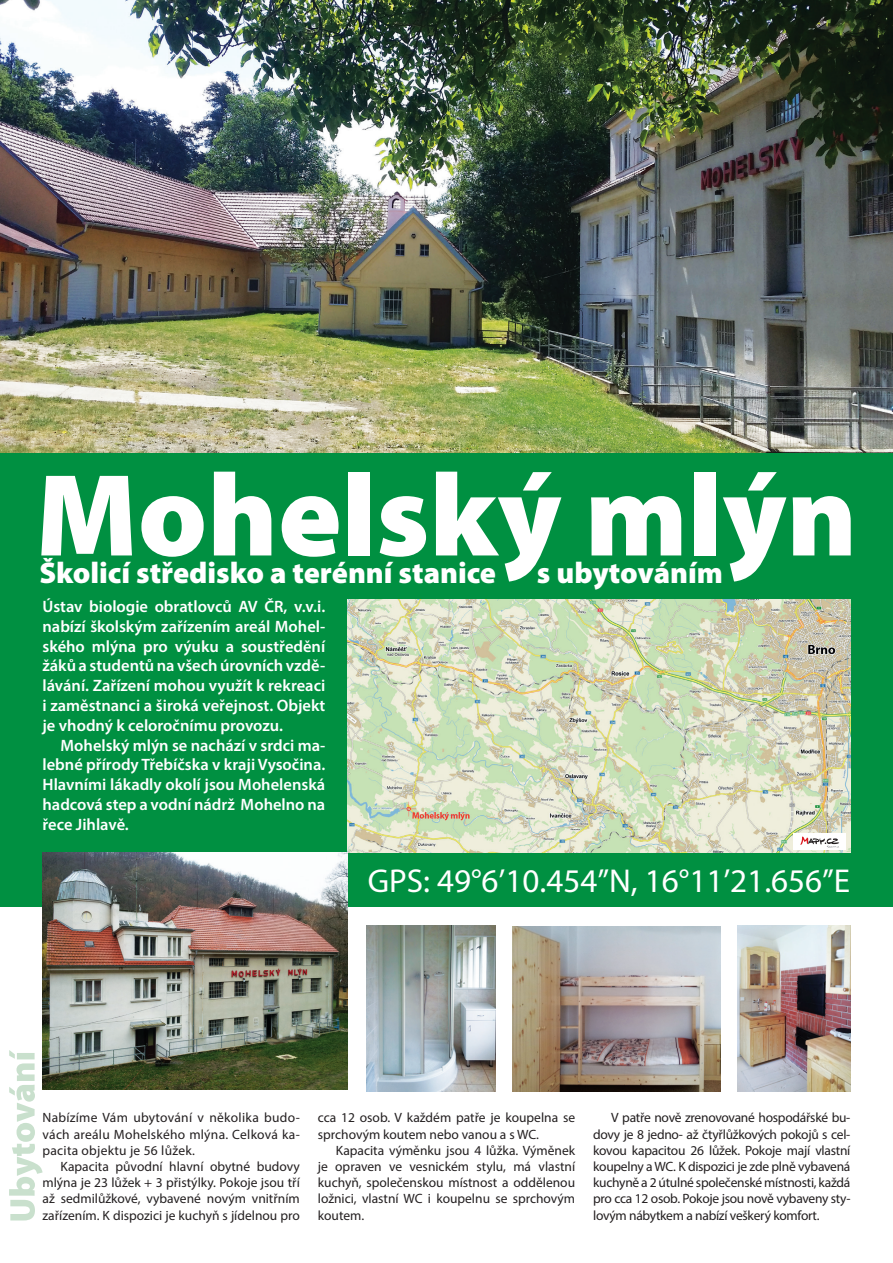
<style>
.page{position:relative;width:893px;height:1263px;background:#fff}
.page>*{position:absolute;margin:0;border:0;box-sizing:border-box;transform-origin:0 0}
.t1{font:900 118.05px "Myriad Pro";color:#fff}
.t2{font:33.15px "Myriad Pro";color:#fff}
.t3{font:900 30px "Myriad Pro";color:#fff}
.t4{font:600 16.5px/19.8px "Myriad Pro";color:#fff;text-align:justify}
.t5{font:13.5px/16.2px "Myriad Pro";color:#231f20;text-align:justify}
</style>
<div class="page">
<div style="left:0;top:395px;width:893px;height:512px;background:#009041"></div>
<svg style="left:9px;top:1050px;width:34px;height:170px"></svg>
<img style="left:0;top:0;width:893px;height:453px">
<img style="left:347px;top:600px;width:503px;height:253px">
<img style="left:43px;top:853px;width:304px;height:237px">
<div style="left:793px;top:833px;width:53px;height:16px;background:#fff"></div>
<svg style="left:800px;top:836px;width:39px;height:12px"></svg>
<img style="left:512px;top:927px;width:208px;height:165px">
<img style="left:367px;top:926px;width:128px;height:166px">
<img style="left:738px;top:926px;width:112px;height:165px">
<h1 class="t1" style="left:36px;top:437px;width:823px">Mohelský mlýn</h1>
<h3 class="t3" style="left:39px;top:553px;width:458px">Školicí středisko a terénní stanice</h3>
<h3 class="t3" style="left:537px;top:553px;width:188px">s ubytováním</h3>
<p class="t4" style="left:43px;top:596px;width:284px">Ústav biologie obratlovců AV ČR, v.v.i. nabízí školským zařízením areál Mohel&shy;ského mlýna pro výuku a soustředění žáků a studentů na všech úrovních vzdě&shy;lávání. Zařízení mohou využít k rekreaci i zaměstnanci a široká veřejnost. Objekt je vhodný k celoročnímu provozu.</p>
<p class="t4" style="left:43px;top:735px;width:284px;text-indent:18px">Mohelský mlýn se nachází v srdci ma&shy;lebné přírody Třebíčska v kraji Vysočina.<br>Hlavními lákadly okolí jsou Mohelenská hadcová step a vodní nádrž Mohelno na řece Jihlavě.</p>
<h2 class="t2" style="left:368px;top:861px;width:484px">GPS: 49°6’10.454”N, 16°11’21.656”E</h2>
<p class="t5" style="left:43px;top:1109px;width:259px">Nabízíme Vám ubytování v několika budo&shy;vách areálu Mohelského mlýna. Celková ka&shy;pacita objektu je 56 lůžek.</p>
<p class="t5" style="left:43px;top:1158px;width:259px;text-indent:18px">Kapacita původní hlavní obytné budovy mlýna je 23 lůžek + 3 přistýlky. Pokoje jsou tří až sedmilůžkové, vybavené novým vnitřním zařízením. K dispozici je kuchyň s jídelnou pro</p>
<p class="t5" style="left:318px;top:1109px;width:259px">cca 12 osob. V každém patře je koupelna se sprchovým koutem nebo vanou a s WC.</p>
<p class="t5" style="left:318px;top:1142px;width:259px;text-indent:18px">Kapacita výměnku jsou 4 lůžka. Výměnek je opraven ve vesnickém stylu, má vlastní kuchyň, společenskou místnost a oddělenou ložnici, vlastní WC i koupelnu se sprchovým koutem.</p>
<p class="t5" style="left:593px;top:1109px;width:259px;text-indent:18px">V patře nově zrenovované hospodářské bu&shy;dovy je 8 jedno- až čtyřlůžkových pokojů s cel&shy;kovou kapacitou 26 lůžek. Pokoje mají vlastní koupelny a WC. K dispozici je zde plně vybavená kuchyně a 2 útulné společenské místnosti, každá pro cca 12 osob. Pokoje jsou nově vybaveny sty&shy;lovým nábytkem a nabízí veškerý komfort.</p>
</div>
